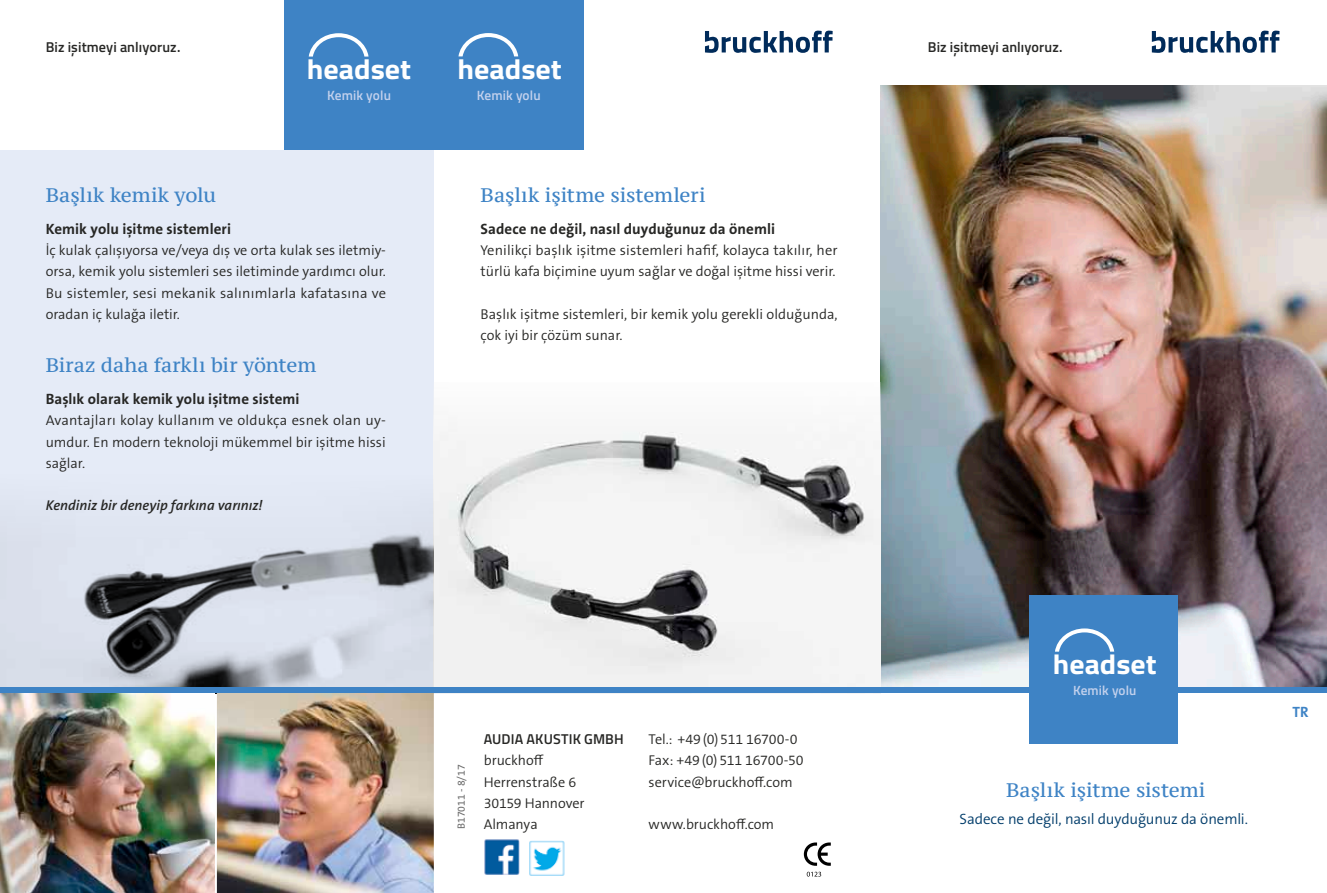
<style>
.page{position:relative;width:1327px;height:893px;background:#fff}
.page>*{position:absolute;margin:0;border:0;box-sizing:border-box;transform-origin:0 0}
.t1{font:700 28.05px "Titillium";color:#fff;scale:1.07 1}
.t2{font:700 27.9px "Titillium";color:#fff;scale:1.07 1}
.t3{font:19.5px "PT Serif Caption";letter-spacing:-.005em;color:#3e83c5}
.t4{font:700 15px "The Sans B Plus W7";color:#272725}
.t5{font:15px "The Sans B Plus W4 Se Lig";letter-spacing:-.01em;color:#023d6b}
.t6{font:700 15px "The Sans B Plus W7";color:#3e83c5}
.t7{font:14.25px/21.3px "The Sans B Plus W4 Se Lig";color:#272725}
.t8{font:600 14.25px "Titillium";letter-spacing:.01em;color:#272725}
.t9{font:14.25px "The Sans B Plus W6 Se Bld IT";color:#272725}
.t10{font:600 13.35px "Titillium";letter-spacing:.01em;color:#c3d1ed}
.t11{font:10.5px "The Sans B Plus W5 Pla";color:#6d6d6d}
</style>
<div class="page">
<svg style="left:804px;top:842px;width:27px;height:24px"></svg>
<svg style="left:807px;top:872px;width:14px;height:4px"></svg>
<img style="left:880px;top:85px;width:447px;height:602px">
<div style="left:0;top:0;width:434px;height:693px;background:#e5ebf7"></div>
<img style="left:434px;top:383px;width:447px;height:304px">
<img style="left:0;top:461px;width:434px;height:226px">
<img style="left:217px;top:693px;width:217px;height:200px">
<img style="left:0;top:693px;width:214px;height:200px">
<img style="left:484px;top:839px;width:36px;height:36px">
<img style="left:529px;top:840px;width:36px;height:36px">
<div style="left:0;top:0;width:284px;height:150px;background:#fff"></div>
<div style="left:0;top:687px;width:1327px;height:6px;background:#3e83c5"></div>
<svg style="left:1152px;top:31px;width:127px;height:22px"></svg>
<svg style="left:705px;top:31px;width:127px;height:22px"></svg>
<div style="left:1029px;top:596px;width:149px;height:148px;background:#3e83c5"></div>
<svg style="left:1055px;top:628px;width:59px;height:24px"></svg>
<div style="left:284px;top:0;width:299px;height:150px;background:#3e83c5"></div>
<svg style="left:309px;top:33px;width:59px;height:24px"></svg>
<svg style="left:458px;top:33px;width:60px;height:23px"></svg>
<p class="t8" style="left:46px;top:36px;width:136px">Biz işitmeyi anlıyoruz.</p>
<p class="t8" style="left:928px;top:36px;width:136px">Biz işitmeyi anlıyoruz.</p>
<h1 class="t1" style="left:307px;top:48px;width:99px">headset</h1>
<h1 class="t1" style="left:457px;top:48px;width:99px">headset</h1>
<p class="t10" style="left:327px;top:85px;width:65px">Kemik yolu</p>
<p class="t10" style="left:477px;top:85px;width:65px">Kemik yolu</p>
<h3 class="t3" style="left:46px;top:183px;width:172px">Başlık kemik yolu</h3>
<p class="t4" style="left:46px;top:219px;width:187px">Kemik yolu işitme sistemleri</p>
<p class="t7" style="left:46px;top:240px;width:342px;text-align:justify">İç kulak çalışıyorsa ve/veya dış ve orta kulak ses iletmiy&shy;orsa, kemik yolu sistemleri ses iletiminde yardımcı olur.<br>Bu sistemler, sesi mekanik salınımlarla kafatasına ve oradan iç kulağa iletir.</p>
<h3 class="t3" style="left:46px;top:353px;width:272px">Biraz daha farklı bir yöntem</h3>
<p class="t4" style="left:46px;top:389px;width:255px">Başlık olarak kemik yolu işitme sistemi</p>
<p class="t7" style="left:46px;top:410px;width:342px;text-align:justify">Avantajları kolay kullanım ve oldukça esnek olan uy&shy;umdur. En modern teknoloji mükemmel bir işitme hissi sağlar.</p>
<p class="t9" style="left:46px;top:497px;width:219px">Kendiniz bir deneyip farkına varınız!</p>
<h3 class="t3" style="left:480px;top:183px;width:227px">Başlık işitme sistemleri</h3>
<p class="t4" style="left:480px;top:219px;width:296px">Sadece ne değil, nasıl duyduğunuz da önemli</p>
<p class="t7" style="left:480px;top:240px;width:358px">Yenilikçi başlık işitme sistemleri hafif, kolayca takılır, her türlü kafa biçimine uyum sağlar ve doğal işitme hissi verir.</p>
<p class="t7" style="left:480px;top:304px;width:359px">Başlık işitme sistemleri, bir kemik yolu gerekli olduğunda, çok iyi bir çözüm sunar.</p>
<p class="t11" style="left:455px;top:829px;width:66px;rotate:-90deg">B17011 - 8/17</p>
<p class="t8" style="left:484px;top:728px;width:141px">AUDIA AKUSTIK GMBH</p>
<p class="t7" style="left:484px;top:750px;width:102px">bruckhoff<br>Herrenstraße 6<br>30159 Hannover<br>Almanya</p>
<p class="t7" style="left:648px;top:729px;width:157px">Tel.: +49(0)511 16700-0<br>Fax: +49(0)511 16700-50 service@bruckhoff.com</p>
<p class="t7" style="left:648px;top:814px;width:127px">www.bruckhoff.com</p>
<h2 class="t2" style="left:1053px;top:643px;width:98px">headset</h2>
<p class="t10" style="left:1073px;top:680px;width:65px">Kemik yolu</p>
<h3 class="t3" style="left:1006px;top:778px;width:201px">Başlık işitme sistemi</h3>
<p class="t5" style="left:959px;top:810px;width:290px">Sadece ne değil, nasıl duyduğunuz da önemli.</p>
<p class="t6" style="left:1292px;top:702px;width:18px">TR</p>
</div>
